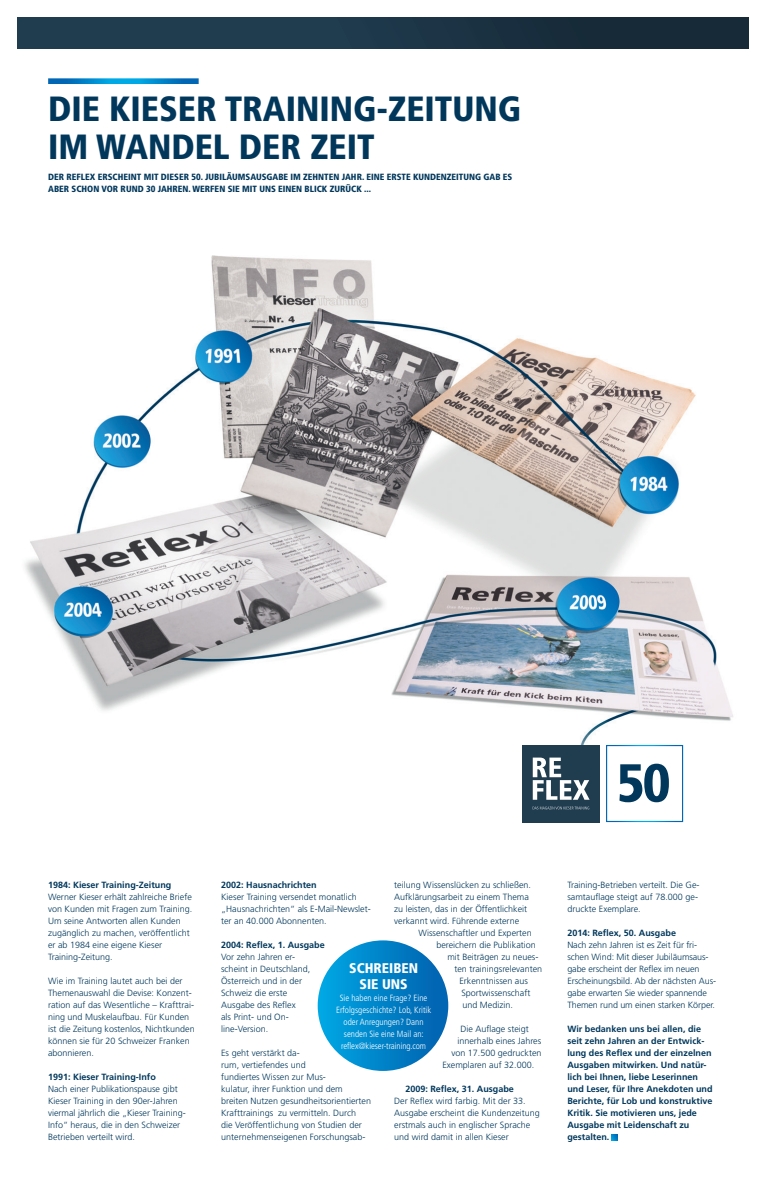
<style>
.page{position:relative;width:766px;height:1191px;background:#fff}
.page>*{position:absolute;margin:0;border:0;box-sizing:border-box;transform-origin:0 0}
.t1{font:900 condensed 53.5px "Frutiger LT Std";color:#00375b}
.t2{font:900 condensed 35px/38px "Frutiger LT Std";color:#00375b}
.t3{font:900 condensed 14px/16px "Frutiger LT Std";color:#fff;text-align:center}
.t4{font:300 9px/12px "Frutiger LT Std";color:#00375b}
.t5{font:700 9px/12px "Frutiger LT Std";color:#00375b}
.t6{font:900 condensed 9px/12px "Frutiger LT Std";color:#00375b}
.t7{font:300 condensed 9px/12px "Frutiger LT Std";color:#fff;text-align:center}
</style>
<div class="page">
<svg style="left:48px;top:78px;width:151px;height:6px"></svg>
<img style="left:24px;top:255px;width:709px;height:490px">
<svg style="left:611px;top:1134px;width:6px;height:6px"></svg>
<div style="left:317px;top:940px;width:131px;height:131px;background:linear-gradient(to right,#09abe6,#005fad);border-radius:65px"></div>
<div style="left:606px;top:745px;width:77px;height:77px;border:1px solid #fff"></div>
<div style="left:522px;top:745px;width:77px;height:77px;background:#203c4f"></div>
<svg style="left:532px;top:757px;width:57px;height:42px"></svg>
<svg style="left:532px;top:806px;width:57px;height:3px"></svg>
<div style="left:17px;top:17px;width:731px;height:31px;background:linear-gradient(to right,#234156,#152835)"></div>
<h2 class="t2" style="left:48px;top:89px;width:474px">DIE KIESER TRAINING-ZEITUNG<br>IM WANDEL DER ZEIT</h2>
<p class="t6" style="left:48px;top:171px;width:465px">DER REFLEX ERSCHEINT MIT DIESER 50. JUBILÄUMSAUSGABE IM ZEHNTEN JAHR. EINE ERSTE KUNDENZEITUNG GAB ES<br>ABER SCHON VOR RUND 30 JAHREN. WERFEN SIE MIT UNS EINEN BLICK ZURÜCK ...</p>
<h1 class="t1" style="left:616px;top:751px;width:55px">50</h1>
<p class="t5" style="left:48px;top:879px;width:125px">1984: Kieser Training-Zeitung</p>
<p class="t4" style="left:48px;top:891px;width:146px">Werner Kieser erhält zahlreiche Briefe von Kunden mit Fragen zum Training.<br>Um seine Antworten allen Kunden zugänglich zu machen, veröffentlicht er ab 1984 eine eigene Kieser<br>Training-Zeitung.</p>
<p class="t4" style="left:48px;top:975px;width:148px">Wie im Training lautet auch bei der Themenauswahl die Devise: Konzent&shy;ration auf das Wesentliche – Krafttrai&shy;ning und Muskelaufbau. Für Kunden ist die Zeitung kostenlos, Nichtkunden können sie für 20 Schweizer Franken abonnieren.</p>
<p class="t5" style="left:48px;top:1071px;width:109px">1991: Kieser Training-Info</p>
<p class="t4" style="left:48px;top:1083px;width:139px">Nach einer Publikationspause gibt Kieser Training in den 90er-Jahren viermal jährlich die „Kieser Training-Info“ heraus, die in den Schweizer Betrieben verteilt wird.</p>
<p class="t4" style="left:394px;top:879px;width:138px">teilung Wissenslücken zu schließen.<br>Aufklärungsarbeit zu einem Thema zu leisten, das in der Öffentlichkeit verkannt wird. Führende externe</p>
<p class="t4" style="left:418px;top:927px;width:115px">Wissenschaftler und Experten</p>
<p class="t4" style="left:436px;top:939px;width:101px">bereichern die Publikation</p>
<p class="t4" style="left:447px;top:951px;width:93px">mit Beiträgen zu neues-</p>
<p class="t4" style="left:454px;top:963px;width:89px">ten trainingsrelevanten</p>
<p class="t4" style="left:459px;top:975px;width:70px">Erkenntnissen aus</p>
<p class="t4" style="left:461px;top:987px;width:71px">Sportwissenschaft</p>
<p class="t4" style="left:462px;top:999px;width:52px">und Medizin.</p>
<p class="t4" style="left:460px;top:1023px;width:70px">Die Auflage steigt</p>
<p class="t4" style="left:457px;top:1035px;width:85px">innerhalb eines Jahres</p>
<p class="t4" style="left:451px;top:1047px;width:92px">von 17.500 gedruckten</p>
<p class="t4" style="left:442px;top:1059px;width:93px">Exemplaren auf 32.000.</p>
<p class="t5" style="left:405px;top:1083px;width:110px">2009: Reflex, 31. Ausgabe</p>
<p class="t4" style="left:394px;top:1095px;width:147px">Der Reflex wird farbig. Mit der 33.<br>Ausgabe erscheint die Kundenzeitung erstmals auch in englischer Sprache und wird damit in allen Kieser</p>
<p class="t5" style="left:221px;top:879px;width:97px">2002: Hausnachrichten</p>
<p class="t4" style="left:221px;top:891px;width:151px">Kieser Training versendet monatlich „Hausnachrichten“ als E-Mail-Newslet&shy;ter an 40.000 Abonnenten.</p>
<p class="t5" style="left:221px;top:939px;width:105px">2004: Reflex, 1. Ausgabe</p>
<p class="t4" style="left:221px;top:951px;width:91px">Vor zehn Jahren er&shy;scheint in Deutschland,<br>Österreich und in der<br>Schweiz die erste<br>Ausgabe des Reflex<br>als Print- und On&shy;line-Version.</p>
<p class="t4" style="left:221px;top:1047px;width:151px">Es geht verstärkt da-<br>rum, vertiefendes und<br>fundiertes Wissen zur Mus-<br>kulatur, ihrer Funktion und dem breiten Nutzen gesundheitsorientierten<br>Krafttrainings zu vermitteln. Durch<br>die Veröffentlichung von Studien der unternehmenseigenen Forschungsab-</p>
<h3 class="t3" style="left:349px;top:960px;width:70px">SCHREIBEN<br>SIE UNS</h3>
<p class="t7" style="left:336px;top:992px;width:97px">Sie haben eine Frage? Eine<br>Erfolgsgeschichte? Lob, Kritik oder Anregungen? Dann senden Sie eine Mail an: reflex@kieser-training.com</p>
<p class="t4" style="left:567px;top:879px;width:134px">Training-Betrieben verteilt. Die Ge&shy;samtauflage steigt auf 78.000 ge&shy;druckte Exemplare.</p>
<p class="t5" style="left:567px;top:927px;width:110px">2014: Reflex, 50. Ausgabe</p>
<p class="t4" style="left:567px;top:939px;width:150px">Nach zehn Jahren ist es Zeit für fri&shy;schen Wind: Mit dieser Jubiläumsaus&shy;gabe erscheint der Reflex im neuen Erscheinungsbild. Ab der nächsten Aus&shy;gabe erwarten Sie wieder spannende Themen rund um einen starken Körper.</p>
<p class="t5" style="left:567px;top:1023px;width:147px">Wir bedanken uns bei allen, die seit zehn Jahren an der Entwick&shy;lung des Reflex und der einzelnen<br>Ausgaben mitwirken. Und natür&shy;lich bei Ihnen, liebe Leserinnen und Leser, für Ihre Anekdoten und<br>Berichte, für Lob und konstruktive<br>Kritik. Sie motivieren uns, jede<br>Ausgabe mit Leidenschaft zu gestalten.</p>
</div>
